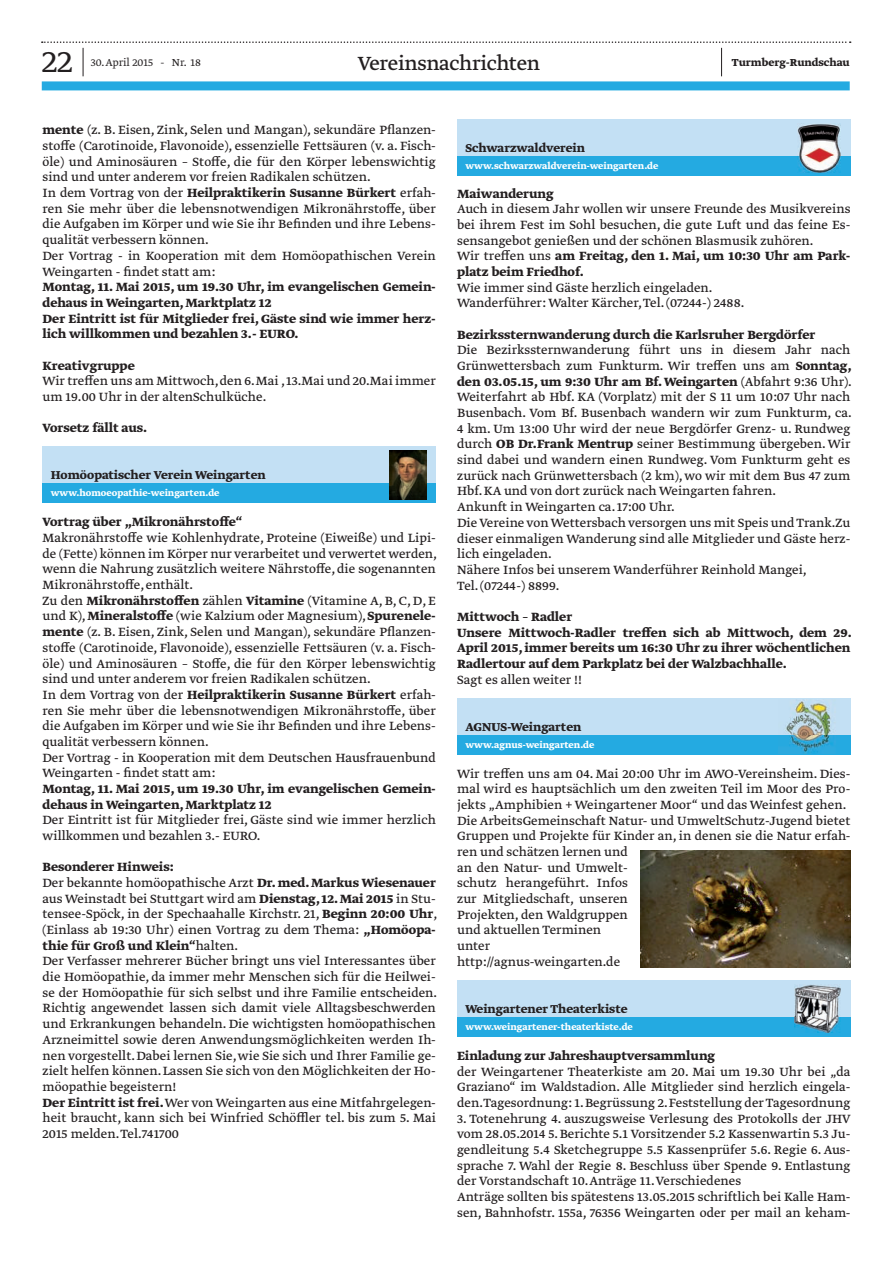
<style>
.page{position:relative;width:893px;height:1263px;background:#fff}
.page>*{position:absolute;margin:0;border:0;box-sizing:border-box;transform-origin:0 0}
.t1{font:300 36px "Greta Text Std";color:#231f20}
.t2{font:22.5px "Greta Text Std";letter-spacing:-.015em;color:#231f20}
.t3{font:14.1px/15.8px "Greta Text Std Regular Min";color:#231f20}
.t4{font:700 14.1px/15.8px "Greta Text Std";color:#231f20}
.t5{font:700 13.5px "Greta Text Std";color:#231f20}
.t6{font:300 12px "Greta Text Std";color:#231f20}
.t7{font:700 12px "Greta Text Std";color:#231f20}
.t8{font:700 10.5px "Greta Text Std";color:#fff}
.s1{font-family:"Greta Text Std";font-weight:700}
.s2{font-family:"Greta Text Std Regular Min";font-weight:400}
</style>
<div class="page">
<div style="left:42px;top:81px;width:808px;height:9px;background:#24aae1"></div>
<svg style="left:42px;top:41px;width:809px;height:35px"></svg>
<div style="left:43px;top:446px;width:393px;height:57px;background:#c3e0f4"></div>
<div style="left:43px;top:483px;width:393px;height:20px;background:#24aae1"></div>
<img style="left:390px;top:451px;width:36px;height:48px">
<div style="left:457px;top:119px;width:393px;height:57px;background:#c3e0f4"></div>
<div style="left:457px;top:156px;width:393px;height:20px;background:#24aae1"></div>
<img style="left:797px;top:124px;width:44px;height:48px">
<div style="left:457px;top:698px;width:393px;height:57px;background:#c3e0f4"></div>
<div style="left:457px;top:735px;width:393px;height:20px;background:#24aae1"></div>
<img style="left:785px;top:699px;width:50px;height:54px">
<img style="left:641px;top:850px;width:209px;height:117px">
<div style="left:457px;top:980px;width:393px;height:57px;background:#c3e0f4"></div>
<div style="left:457px;top:1017px;width:393px;height:20px;background:#24aae1"></div>
<img style="left:795px;top:985px;width:46px;height:48px">
<h1 class="t1" style="left:42px;top:41px;width:32px">22</h1>
<p class="t6" style="left:91px;top:56px;width:112px">30. April 2015 - Nr. 18</p>
<h2 class="t2" style="left:358px;top:50px;width:184px">Vereinsnachrichten</h2>
<p class="t7" style="left:732px;top:56px;width:119px">Turmberg-Rundschau</p>
<p class="t3" style="left:43px;top:123px;width:395px;text-align:justify"><span class="s1">mente</span> (z. B. Eisen, Zink, Selen und Mangan), sekundäre Pflanzen&shy;stoffe (Carotinoide, Flavonoide), essenzielle Fettsäuren (v. a. Fisch&shy;öle) und Aminosäuren – Stoffe, die für den Körper lebenswichtig sind und unter anderem vor freien Radikalen schützen.</p>
<p class="t4" style="left:43px;top:186px;width:395px"><span class="s2">In dem Vortrag von der</span> Heilpraktikerin Susanne Bürkert <span class="s2">erfah-</span></p>
<p class="t3" style="left:43px;top:201px;width:395px">ren Sie mehr über die lebensnotwendigen Mikronährstoffe, über die Aufgaben im Körper und wie Sie ihr Befinden und ihre Lebens&shy;qualität verbessern können.<br>Der Vortrag - in Kooperation mit dem Homöopathischen Verein Weingarten - findet statt am:</p>
<p class="t4" style="left:43px;top:280px;width:395px">Montag, 11. Mai 2015, um 19.30 Uhr, im evangelischen Gemein&shy;dehaus in Weingarten, Marktplatz 12<br>Der Eintritt ist für Mitglieder frei, Gäste sind wie immer herz&shy;lich willkommen und bezahlen 3.- EURO.</p>
<p class="t4" style="left:43px;top:358px;width:94px">Kreativgruppe</p>
<p class="t3" style="left:43px;top:374px;width:395px">Wir treffen uns am Mittwoch, den 6. Mai , 13.Mai und 20.Mai immer um 19.00 Uhr in der altenSchulküche.</p>
<p class="t4" style="left:43px;top:421px;width:106px">Vorsetz fällt aus.</p>
<p class="t5" style="left:51px;top:467px;width:216px">Homöopatischer Verein Weingarten</p>
<p class="t8" style="left:51px;top:486px;width:170px">www.homoeopathie-weingarten.de</p>
<p class="t4" style="left:43px;top:515px;width:202px">Vortrag über „Mikronährstoffe“</p>
<p class="t3" style="left:43px;top:531px;width:396px">Makronährstoffe wie Kohlenhydrate, Proteine (Eiweiße) und Lipi&shy;de (Fette) können im Körper nur verarbeitet und verwertet werden, wenn die Nahrung zusätzlich weitere Nährstoffe, die sogenannten Mikronährstoffe, enthält.<br>Zu den <span class="s1">Mikronährstoffen</span> zählen <span class="s1">Vitamine</span> (Vitamine A, B, C, D, E und K), <span class="s1">Mineralstoffe</span> (wie Kalzium oder Magnesium), <span class="s1">Spurenele&shy;mente</span> (z. B. Eisen, Zink, Selen und Mangan), sekundäre Pflanzen&shy;stoffe (Carotinoide, Flavonoide), essenzielle Fettsäuren (v. a. Fisch&shy;öle) und Aminosäuren – Stoffe, die für den Körper lebenswichtig sind und unter anderem vor freien Radikalen schützen.</p>
<p class="t4" style="left:43px;top:687px;width:395px"><span class="s2">In dem Vortrag von der</span> Heilpraktikerin Susanne Bürkert <span class="s2">erfah-</span></p>
<p class="t3" style="left:43px;top:703px;width:395px">ren Sie mehr über die lebensnotwendigen Mikronährstoffe, über die Aufgaben im Körper und wie Sie ihr Befinden und ihre Lebens&shy;qualität verbessern können.<br>Der Vortrag - in Kooperation mit dem Deutschen Hausfrauenbund Weingarten - findet statt am:</p>
<p class="t4" style="left:43px;top:781px;width:395px">Montag, 11. Mai 2015, um 19.30 Uhr, im evangelischen Gemein&shy;dehaus in Weingarten, Marktplatz 12</p>
<p class="t3" style="left:43px;top:813px;width:395px">Der Eintritt ist für Mitglieder frei, Gäste sind wie immer herzlich willkommen und bezahlen 3.- EURO.</p>
<p class="t4" style="left:43px;top:860px;width:133px">Besonderer Hinweis:</p>
<p class="t3" style="left:43px;top:876px;width:396px;text-align:justify">Der bekannte homöopathische Arzt <span class="s1">Dr. med. Markus Wiesenauer </span>aus Weinstadt bei Stuttgart wird am <span class="s1">Dienstag, 12. Mai 2015</span> in Stu&shy;tensee-Spöck, in der Spechaahalle Kirchstr. 21, <span class="s1">Beginn 20:00 Uhr</span>, (Einlass ab 19:30 Uhr) einen Vortrag zu dem Thema: <span class="s1">„Homöopa-</span></p>
<p class="t4" style="left:43px;top:938px;width:197px">thie für Groß und Klein“<span class="s2">halten.</span></p>
<p class="t3" style="left:43px;top:954px;width:396px">Der Verfasser mehrerer Bücher bringt uns viel Interessantes über die Homöopathie, da immer mehr Menschen sich für die Heilwei&shy;se der Homöopathie für sich selbst und ihre Familie entscheiden.<br>Richtig angewendet lassen sich damit viele Alltagsbeschwerden und Erkrankungen behandeln. Die wichtigsten homöopathischen Arzneimittel sowie deren Anwendungsmöglichkeiten werden Ih&shy;nen vorgestellt. Dabei lernen Sie, wie Sie sich und Ihrer Familie ge&shy;zielt helfen können. Lassen Sie sich von den Möglichkeiten der Ho&shy;möopathie begeistern!<br><span class="s1">Der Eintritt ist frei.</span> Wer von Weingarten aus eine Mitfahrgelegen&shy;heit braucht, kann sich bei Winfried Schöffler tel. bis zum 5. Mai 2015 melden. Tel.741700</p>
<p class="t5" style="left:465px;top:140px;width:121px">Schwarzwaldverein</p>
<p class="t8" style="left:465px;top:159px;width:194px">www.schwarzwaldverein-weingarten.de</p>
<p class="t4" style="left:457px;top:186px;width:98px">Maiwanderung</p>
<p class="t3" style="left:457px;top:202px;width:395px;text-align:justify">Auch in diesem Jahr wollen wir unsere Freunde des Musikvereins bei ihrem Fest im Sohl besuchen, die gute Luft und das feine Es&shy;sensangebot genießen und der schönen Blasmusik zuhören.</p>
<p class="t4" style="left:457px;top:249px;width:395px"><span class="s2">Wir treffen uns</span> am Freitag, den 1. Mai, um 10:30 Uhr am Park&shy;platz beim Friedhof.</p>
<p class="t3" style="left:457px;top:280px;width:289px">Wie immer sind Gäste herzlich eingeladen.<br>Wanderführer: Walter Kärcher, Tel. (07244-) 2488.</p>
<p class="t4" style="left:457px;top:327px;width:360px">Bezirkssternwanderung durch die Karlsruher Bergdörfer</p>
<p class="t3" style="left:457px;top:343px;width:396px">Die Bezirkssternwanderung führt uns in diesem Jahr nach<br>Grünwettersbach zum Funkturm. Wir treffen uns am <span class="s1">Sonntag,</span></p>
<p class="t4" style="left:457px;top:374px;width:396px">den 03.05.15, um 9:30 Uhr am Bf. Weingarten <span class="s2">(Abfahrt 9:36 Uhr).</span></p>
<p class="t3" style="left:457px;top:390px;width:396px">Weiterfahrt ab Hbf. KA (Vorplatz) mit der S 11 um 10:07 Uhr nach Busenbach. Vom Bf. Busenbach wandern wir zum Funkturm, ca.<br>4 km. Um 13:00 Uhr wird der neue Bergdörfer Grenz- u. Rundweg durch <span class="s1">OB Dr.Frank Mentrup</span> seiner Bestimmung übergeben. Wir sind dabei und wandern einen Rundweg. Vom Funkturm geht es zurück nach Grünwettersbach (2 km), wo wir mit dem Bus 47 zum Hbf. KA und von dort zurück nach Weingarten fahren.<br>Ankunft in Weingarten ca. 17:00 Uhr.<br>Die Vereine von Wettersbach versorgen uns mit Speis und Trank.Zu dieser einmaligen Wanderung sind alle Mitglieder und Gäste herz&shy;lich eingeladen.<br>Nähere Infos bei unserem Wanderführer Reinhold Mangei,<br>Tel. (07244-) 8899.</p>
<p class="t4" style="left:457px;top:609px;width:396px">Mittwoch – Radler<br>Unsere Mittwoch-Radler treffen sich ab Mittwoch, dem 29.<br>April 2015, immer bereits um 16:30 Uhr zu ihrer wöchentlichen Radlertour auf dem Parkplatz bei der Walzbachhalle.</p>
<p class="t3" style="left:457px;top:672px;width:126px">Sagt es allen weiter !!</p>
<p class="t5" style="left:465px;top:719px;width:117px">AGNUS-Weingarten</p>
<p class="t8" style="left:465px;top:738px;width:130px">www.agnus-weingarten.de</p>
<p class="t3" style="left:457px;top:766px;width:395px">Wir treffen uns am 04. Mai 20:00 Uhr im AWO-Vereinsheim. Dies&shy;mal wird es hauptsächlich um den zweiten Teil im Moor des Pro&shy;jekts „Amphibien + Weingartener Moor“ und das Weinfest gehen.<br>Die ArbeitsGemeinschaft Natur- und UmweltSchutz-Jugend bietet Gruppen und Projekte für Kinder an, in denen sie die Natur erfah&shy;ren und schätzen lernen und<br>an den Natur- und Umwelt-<br>schutz herangeführt. Infos<br>zur Mitgliedschaft, unseren<br>Projekten, den Waldgruppen<br>und aktuellen Terminen<br>unter<br>http://agnus-weingarten.de</p>
<p class="t5" style="left:465px;top:1001px;width:164px">Weingartener Theaterkiste</p>
<p class="t8" style="left:465px;top:1020px;width:169px">www.weingartener-theaterkiste.de</p>
<p class="t4" style="left:457px;top:1048px;width:260px">Einladung zur Jahreshauptversammlung</p>
<p class="t3" style="left:457px;top:1064px;width:395px;text-align:justify">der Weingartener Theaterkiste am 20. Mai um 19.30 Uhr bei „da Graziano“ im Waldstadion. Alle Mitglieder sind herzlich eingela&shy;den.Tagesordnung: 1. Begrüssung 2. Feststellung der Tagesordnung</p>
<p class="t3" style="left:457px;top:1111px;width:395px">3. Totenehrung 4. auszugsweise Verlesung des Protokolls der JHV vom 28.05.2014 5. Berichte 5.1 Vorsitzender 5.2 Kassenwartin 5.3 Ju&shy;gendleitung 5.4 Sketchegruppe 5.5 Kassenprüfer 5.6. Regie 6. Aus&shy;sprache 7. Wahl der Regie 8. Beschluss über Spende 9. Entlastung der Vorstandschaft 10. Anträge 11. Verschiedenes<br>Anträge sollten bis spätestens 13.05.2015 schriftlich bei Kalle Ham&shy;sen, Bahnhofstr. 155a, 76356 Weingarten oder per mail an keham-</p>
</div>
